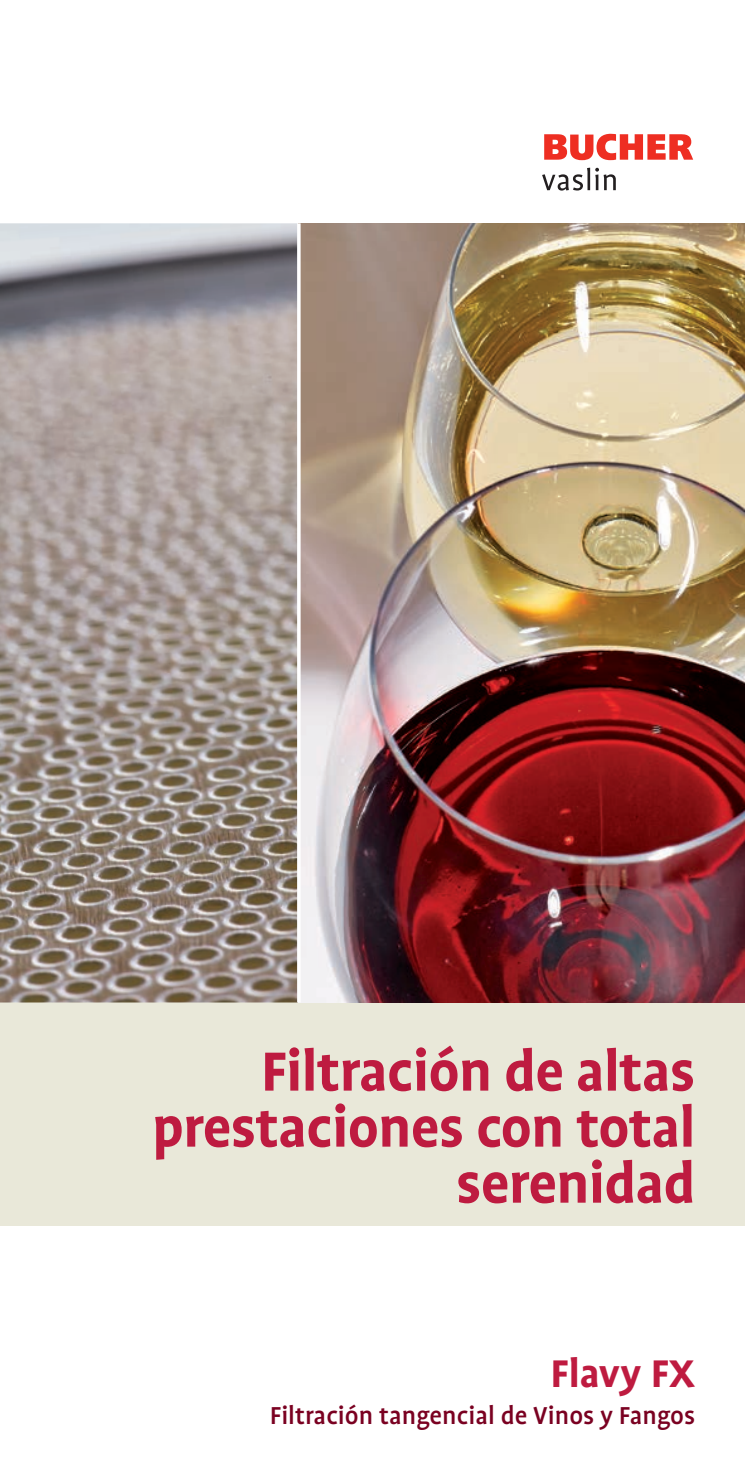
<style>
.page{position:relative;width:745px;height:1474px;background:#fff}
.page>*{position:absolute;margin:0;border:0;box-sizing:border-box;transform-origin:0 0}
.t1{font:700 63px/56px "Bucher Profile";letter-spacing:-.01em;color:#be1b40;text-align:right}
.t2{font:700 44.1px "Bucher Profile";color:#be1b40}
.t3{font:500 28px "Bucher Profile";color:#7a0121}
</style>
<div class="page">
<div style="left:0;top:1002px;width:744px;height:223px;background:#e9e8d9"></div>
<hr style="left:744px;top:0;width:1px;height:1473px;background:#be1b40">
<hr style="left:744px;top:0;width:1px;height:74px;background:#e9e8d9">
<hr style="left:744px;top:1225px;width:1px;height:248px;background:#e9e8d9">
<svg style="left:544px;top:134px;width:148px;height:26px"></svg>
<svg style="left:542px;top:168px;width:73px;height:23px"></svg>
<img style="left:0;top:223px;width:744px;height:779px">
<hr style="left:297px;top:223px;width:3px;height:779px;background:#fff">
<p class="t1" style="left:152px;top:1043px;width:544px">Filtración de altas prestaciones con total serenidad</p>
<p class="t2" style="left:550px;top:1350px;width:146px">Flavy FX</p>
<p class="t3" style="left:270px;top:1401px;width:426px">Filtración tangencial de Vinos y Fangos</p>
</div>
